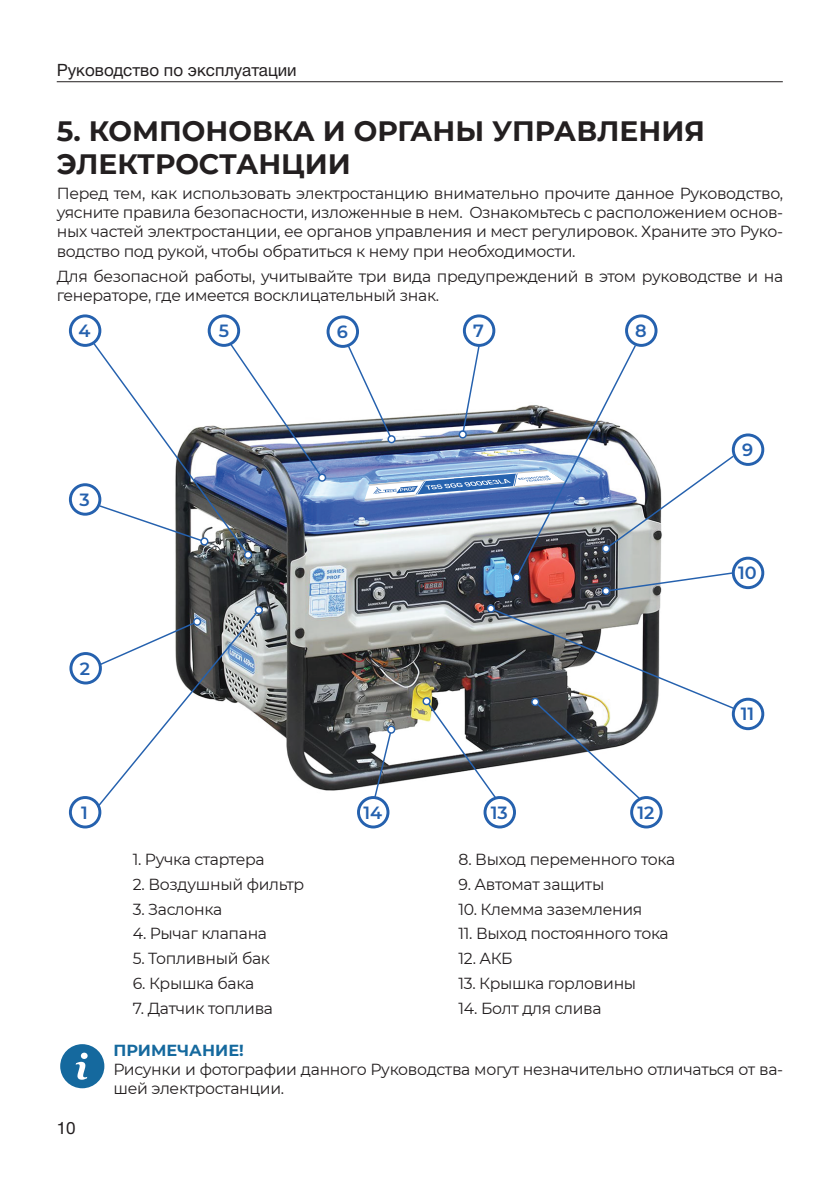
<style>
.page{position:relative;width:840px;height:1191px;background:#fff}
.page>*{position:absolute;margin:0;border:0;box-sizing:border-box;transform-origin:0 0}
.ЗАГОЛОВОК{font:700 28px/33.6px "Montserrat";color:#231f20}
.t1{font:600 17.6px "Montserrat";color:#2561ae}
.t2{font:17px "Helvetica Neue Cyr";color:#231f20}
.Основной_текст{font:16px/19.2px "Montserrat";letter-spacing:-.02em;color:#231f20;text-align:justify}
.ПРИМЕЧАНИЕ_текст{font:16px/19.2px "Montserrat";letter-spacing:-.02em;color:#231f20}
.ПРИМЕЧАНИЕ{font:700 16px "Montserrat";color:#15699e}
</style>
<div class="page">
<hr style="left:57px;top:81px;width:725px;height:1px;background:#231f20">
<img style="left:175px;top:420px;width:486px;height:371px">
<div style="left:462px;top:314px;width:33px;height:33px;border:3px solid #2561ae;border-radius:50%"></div>
<div style="left:69px;top:314px;width:32px;height:33px;border:3px solid #2561ae;border-radius:50%"></div>
<div style="left:69px;top:483px;width:32px;height:32px;border:3px solid #2561ae;border-radius:50%"></div>
<div style="left:69px;top:796px;width:32px;height:32px;border:3px solid #2561ae;border-radius:50%"></div>
<div style="left:69px;top:652px;width:33px;height:32px;border:3px solid #2561ae;border-radius:50%"></div>
<div style="left:731px;top:556px;width:32px;height:33px;border:3px solid #2561ae;border-radius:50%"></div>
<div style="left:357px;top:796px;width:32px;height:32px;border:3px solid #2561ae;border-radius:50%"></div>
<div style="left:483px;top:796px;width:32px;height:32px;border:3px solid #2561ae;border-radius:50%"></div>
<div style="left:629px;top:796px;width:33px;height:32px;border:3px solid #2561ae;border-radius:50%"></div>
<div style="left:731px;top:697px;width:32px;height:33px;border:3px solid #2561ae;border-radius:50%"></div>
<div style="left:731px;top:433px;width:32px;height:33px;border:3px solid #2561ae;border-radius:50%"></div>
<div style="left:624px;top:314px;width:33px;height:33px;border:3px solid #2561ae;border-radius:50%"></div>
<div style="left:326px;top:315px;width:33px;height:33px;border:3px solid #2561ae;border-radius:50%"></div>
<div style="left:207px;top:314px;width:33px;height:33px;border:3px solid #2561ae;border-radius:50%"></div>
<div style="left:244px;top:551px;width:8px;height:8px;border:1px solid #2561ae;border-radius:50%"></div>
<div style="left:254px;top:606px;width:9px;height:8px;border:1px solid #2561ae;border-radius:50%"></div>
<div style="left:486px;top:604px;width:8px;height:8px;border:1px solid #2561ae;border-radius:50%"></div>
<svg style="left:423px;top:606px;width:311px;height:194px"></svg>
<div style="left:422px;top:697px;width:8px;height:8px;border:1px solid #2561ae;border-radius:50%"></div>
<svg style="left:91px;top:341px;width:233px;height:216px"></svg>
<svg style="left:318px;top:474px;width:7px;height:7px"></svg>
<div style="left:318px;top:473px;width:8px;height:9px;border:1px solid #2561ae;border-radius:50%"></div>
<svg style="left:373px;top:728px;width:20px;height:71px"></svg>
<svg style="left:387px;top:726px;width:7px;height:7px"></svg>
<div style="left:387px;top:725px;width:8px;height:8px;border:1px solid #2561ae;border-radius:50%"></div>
<img style="left:346px;top:343px;width:389px;height:249px">
<svg style="left:602px;top:587px;width:7px;height:7px"></svg>
<div style="left:601px;top:587px;width:8px;height:8px;border:1px solid #2561ae;border-radius:50%"></div>
<svg style="left:95px;top:608px;width:166px;height:201px"></svg>
<svg style="left:194px;top:618px;width:6px;height:7px"></svg>
<div style="left:193px;top:617px;width:8px;height:9px;border:1px solid #2561ae;border-radius:50%"></div>
<div style="left:57px;top:1040px;width:51px;height:51px;border:32px solid #fff;border-radius:50%"></div>
<svg style="left:60px;top:1044px;width:44px;height:44px"></svg>
<p class="t2" style="left:57px;top:61px;width:241px">Руководство по эксплуатации</p>
<p class="ЗАГОЛОВОК" style="left:57px;top:112px;width:649px">5. КОМПОНОВКА И ОРГАНЫ УПРАВЛЕНИЯ<br>ЭЛЕКТРОСТАНЦИИ</p>
<p class="Основной_текст" style="left:57px;top:183px;width:727px">Перед тем, как использовать электростанцию внимательно прочите данное Руководство, уясните правила безопасности, изложенные в нем. Ознакомьтесь с расположением основ&shy;ных частей электростанции, ее органов управления и мест регулировок. Храните это Руко&shy;водство под рукой, чтобы обратиться к нему при необходимости.</p>
<p class="Основной_текст" style="left:57px;top:266px;width:727px">Для безопасной работы, учитывайте три вида предупреждений в этом руководстве и на генераторе, где имеется восклицательный знак.</p>
<p class="t1" style="left:219px;top:318px;width:12px">5</p>
<p class="t1" style="left:336px;top:319px;width:13px">6</p>
<p class="t1" style="left:634px;top:318px;width:13px">8</p>
<p class="t1" style="left:79px;top:318px;width:13px">4</p>
<p class="t1" style="left:473px;top:318px;width:12px">7</p>
<p class="t1" style="left:79px;top:487px;width:12px">3</p>
<p class="t1" style="left:80px;top:656px;width:12px">2</p>
<p class="t1" style="left:81px;top:800px;width:8px">1</p>
<p class="Основной_текст" style="left:133px;top:849px;width:133px">1. Ручка стартера</p>
<p class="Основной_текст" style="left:133px;top:873px;width:173px">2. Воздушный фильтр</p>
<p class="Основной_текст" style="left:133px;top:898px;width:91px">3. Заслонка</p>
<p class="Основной_текст" style="left:133px;top:923px;width:136px">4. Рычаг клапана</p>
<p class="Основной_текст" style="left:133px;top:948px;width:139px">5. Топливный бак</p>
<p class="Основной_текст" style="left:133px;top:973px;width:123px">6. Крышка бака</p>
<p class="Основной_текст" style="left:133px;top:998px;width:142px">7. Датчик топлива</p>
<p class="t1" style="left:363px;top:800px;width:20px">14</p>
<p class="t1" style="left:490px;top:800px;width:19px">13</p>
<p class="t1" style="left:637px;top:800px;width:19px">12</p>
<p class="Основной_текст" style="left:458px;top:849px;width:218px">8. Выход переменного тока</p>
<p class="Основной_текст" style="left:458px;top:873px;width:147px">9. Автомат защиты</p>
<p class="Основной_текст" style="left:458px;top:898px;width:185px">10. Клемма заземления</p>
<p class="Основной_текст" style="left:458px;top:923px;width:211px">11. Выход постоянного тока</p>
<p class="Основной_текст" style="left:458px;top:948px;width:55px">12. АКБ</p>
<p class="Основной_текст" style="left:458px;top:973px;width:179px">13. Крышка горловины</p>
<p class="Основной_текст" style="left:458px;top:998px;width:144px">14. Болт для слива</p>
<p class="t1" style="left:741px;top:437px;width:13px">9</p>
<p class="t1" style="left:737px;top:560px;width:20px">10</p>
<p class="t1" style="left:740px;top:701px;width:15px">11</p>
<p class="t2" style="left:57px;top:1119px;width:20px">10</p>
<p class="ПРИМЕЧАНИЕ" style="left:113px;top:1038px;width:132px">ПРИМЕЧАНИЕ!</p>
<p class="ПРИМЕЧАНИЕ_текст" style="left:113px;top:1058px;width:670px">Рисунки и фотографии данного Руководства могут незначительно отличаться от ва&shy;шей электростанции.</p>
</div>
